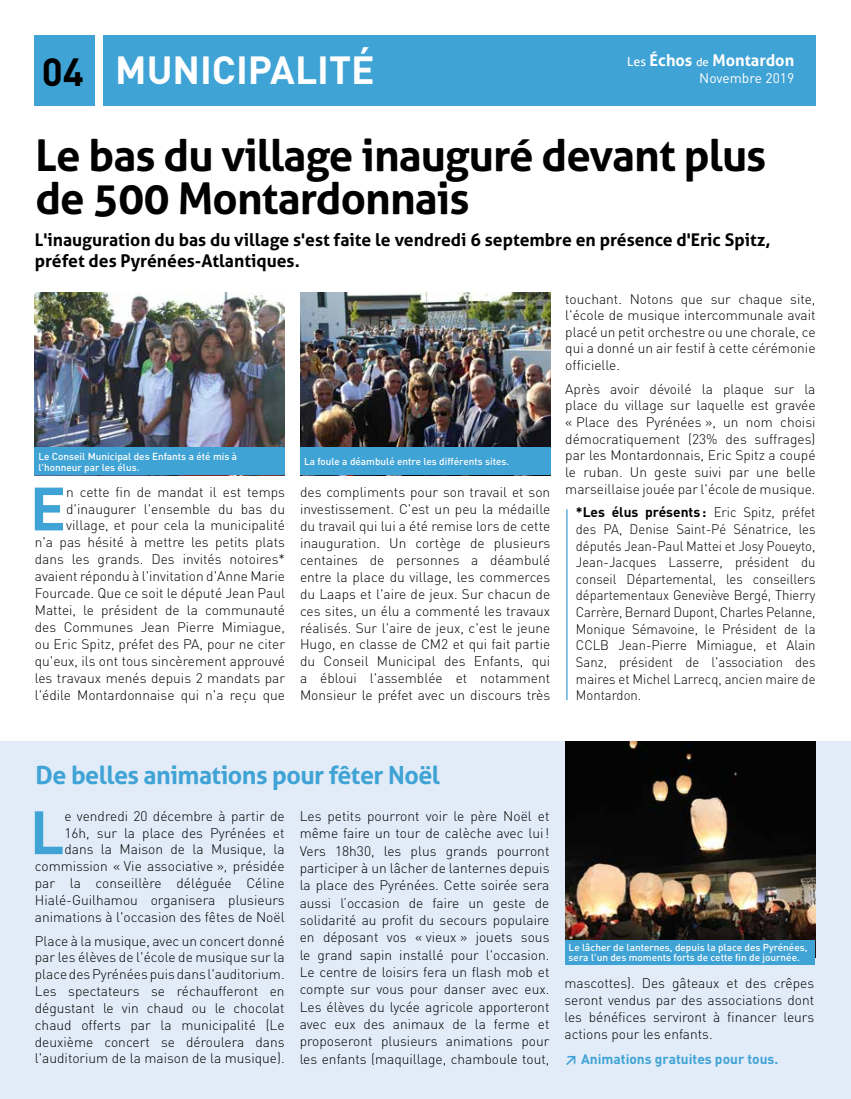
<style>
.page{position:relative;width:851px;height:1099px;background:#fff}
.page>*{position:absolute;margin:0;border:0;box-sizing:border-box;transform-origin:0 0}
.t1{font:700 60.12px "DIN";color:#40a3d5}
.t2{font:700 43.75px/43.8px "Aller";letter-spacing:-.02em;color:#000}
.t3{font:700 38.75px "DIN";color:#fff}
.t4{font:700 25px "Aller";letter-spacing:-.02em;color:#40a3d5}
.t5{font:700 17.5px/21px "Aller";color:#000}
.t6{font:700 16.25px "Aller";color:#fff}
.t7{font:300 13.75px/16.9px "DIN";color:#000;text-align:justify}
.t8{font:300 13.75px/16.6px "DIN";color:#000;text-align:justify;scale:.95 1}
.t9{font:700 13.75px "DIN";color:#40a3d5}
.t10{font:13.75px "DIN";color:#fff}
.t11{font:500 10px/11.2px "DIN";color:#fff}
.s1{color:#000}
.s2{font-weight:400;font-size:12.5px}
.s3{font-weight:400;font-size:11.25px}
.s4{font-weight:700}
.s5{font-size:13.12px}
</style>
<div class="page">
<div style="left:103px;top:35px;width:712px;height:71px;background:#40a3d5"></div>
<div style="left:35px;top:35px;width:60px;height:71px;background:#40a3d5"></div>
<div style="left:0;top:741px;width:850px;height:357px;background:#e1ecf8"></div>
<img style="left:35px;top:292px;width:250px;height:155px">
<img style="left:300px;top:292px;width:250px;height:155px">
<div style="left:35px;top:447px;width:250px;height:28px;background:#40a3d5"></div>
<div style="left:300px;top:447px;width:250px;height:28px;background:#40a3d5"></div>
<hr style="left:566px;top:509px;width:1px;height:191px;background:#40a3d5">
<img style="left:565px;top:741px;width:249px;height:198px">
<div style="left:565px;top:939px;width:249px;height:25px;background:#40a3d5"></div>
<h3 class="t3" style="left:42px;top:44px;width:334px"><span class="s1">04</span> MUNICIPALITÉ</h3>
<p class="t6" style="left:627px;top:50px;width:168px"><span class="s2">Les</span> Échos <span class="s3">de</span> Montardon</p>
<p class="t10" style="left:699px;top:69px;width:96px">Novembre 2019</p>
<h2 class="t2" style="left:35px;top:133px;width:732px">Le bas du village inauguré devant plus de 500 Montardonnais</h2>
<p class="t5" style="left:35px;top:229px;width:737px">L'inauguration du bas du village s'est faite le vendredi 6 septembre en présence d'Eric Spitz, préfet des Pyrénées-Atlantiques.</p>
<p class="t11" style="left:38px;top:450px;width:200px">Le Conseil Municipal des Enfants a été mis à l'honneur par les élus.</p>
<p class="t11" style="left:304px;top:456px;width:207px">La foule a déambulé entre les différents sites.</p>
<h1 class="t1" style="left:30px;top:469px;width:38px">E</h1>
<p class="t7" style="left:35px;top:484px;width:252px;text-align:right">n cette fin de mandat il est temps d'inaugurer l'ensemble du bas du village, et pour cela la municipalité<br>n'a pas hésité à mettre les petits plats dans les grands. Des invités notoires* avaient répondu à l'invitation d'Anne Marie Fourcade. Que ce soit le député Jean Paul Mattei, le président de la communauté des Communes Jean Pierre Mimiague, ou Eric Spitz, préfet des PA, pour ne citer qu'eux, ils ont tous sincèrement approuvé les travaux menés depuis 2 mandats par l'édile Montardonnaise qui n'a reçu que</p>
<p class="t7" style="left:300px;top:484px;width:252px">des compliments pour son travail et son investissement. C'est un peu la médaille du travail qui lui a été remise lors de cette inauguration. Un cortège de plusieurs centaines de personnes a déambulé entre la place du village, les commerces du Laaps et l'aire de jeux. Sur chacun de ces sites, un élu a commenté les travaux réalisés. Sur l'aire de jeux, c'est le jeune Hugo, en classe de CM2 et qui fait partie du Conseil Municipal des Enfants, qui a ébloui l'assemblée et notamment Monsieur le préfet avec un discours très</p>
<p class="t7" style="left:565px;top:290px;width:252px">touchant. Notons que sur chaque site, l'école de musique intercommunale avait placé un petit orchestre ou une chorale, ce qui a donné un air festif à cette cérémonie officielle.</p>
<p class="t7" style="left:565px;top:380px;width:252px">Après avoir dévoilé la plaque sur la place du village sur laquelle est gravée « Place des Pyrénées », un nom choisi démocratiquement (23% des suffrages) par les Montardonnais, Eric Spitz a coupé le ruban. Un geste suivi par une belle marseillaise jouée par l'école de musique.</p>
<p class="t8" style="left:576px;top:504px;width:254px"><span class="s4">*Les élus présents :</span> Eric Spitz, préfet des PA, Denise Saint-Pé Sénatrice, les députés Jean-Paul Mattei et Josy Poueyto, Jean-Jacques Lasserre, président du conseil Départemental, les conseillers départementaux Geneviève Bergé, Thierry Carrère, Bernard Dupont, Charles Pelanne, Monique Sémavoine, le Président de la CCLB Jean-Pierre Mimiague, et Alain Sanz, président de l'association des maires et Michel Larrecq, ancien maire de Montardon.</p>
<h3 class="t4" style="left:35px;top:759px;width:406px">De belles animations pour fêter Noël</h3>
<p class="t7" style="left:35px;top:807px;width:251px;text-align:right">e vendredi 20 décembre à partir de<br>16h, sur la place des Pyrénées et dans la Maison de la Musique, la commission « Vie associative », présidée par la conseillère déléguée Céline Hialé-Guilhamou organisera plusieurs animations à l'occasion des fêtes de Noël</p>
<p class="t7" style="left:35px;top:932px;width:251px">Place à la musique, avec un concert donné par les élèves de l'école de musique sur la place des Pyrénées puis dans l'auditorium.<br>Les spectateurs se réchaufferont en dégustant le vin chaud ou le chocolat chaud offerts par la municipalité (Le deuxième concert se déroulera dans l'auditorium de la maison de la musique).</p>
<h1 class="t1" style="left:30px;top:793px;width:36px">L</h1>
<p class="t7" style="left:299px;top:807px;width:251px;line-height:17.2px">Les petits pourront voir le père Noël et même faire un tour de calèche avec lui!<br>Vers 18h30, les plus grands pourront participer à un lâcher de lanternes depuis la place des Pyrénées. Cette soirée sera aussi l’occasion de faire un geste de solidarité au profit du secours populaire en déposant vos « vieux » jouets sous le grand sapin installé pour l'occasion.<br>Le centre de loisirs fera un flash mob et compte sur vous pour danser avec eux.<br>Les élèves du lycée agricole apporteront avec eux des animaux de la ferme et proposeront plusieurs animations pour les enfants (maquillage, chamboule tout,</p>
<p class="t11" style="left:568px;top:942px;width:240px;line-height:10px">Le lâcher de lanternes, depuis la place des Pyrénées, sera l'un des moments forts de cette fin de journée.</p>
<p class="t7" style="left:564px;top:973px;width:251px;line-height:17.2px">mascottes). Des gâteaux et des crêpes seront vendus par des associations dont les bénéfices serviront à financer leurs actions pour les enfants.</p>
<p class="t9" style="left:564px;top:1049px;width:215px"><span class="s5">≥</span> Animations gratuites pour tous.</p>
</div>
